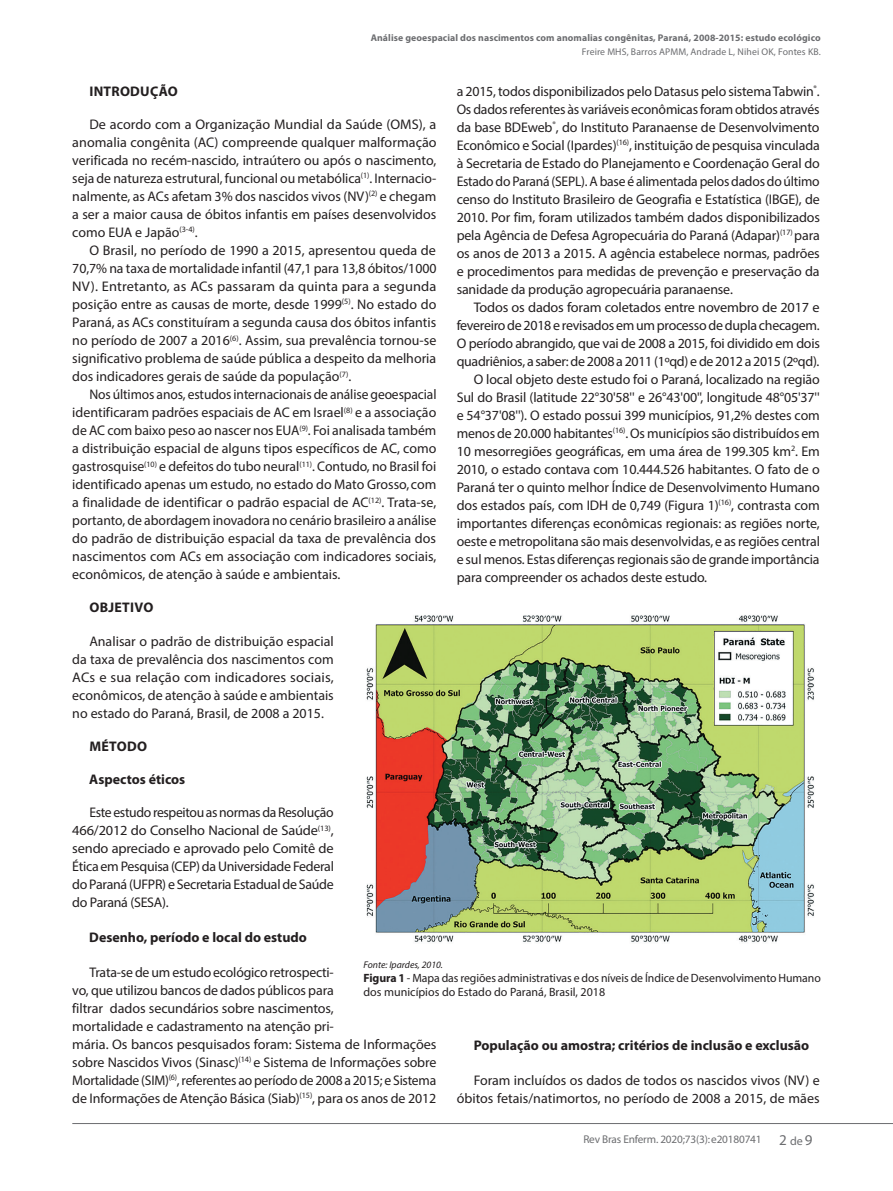
<style>
.page{position:relative;width:893px;height:1191px;background:#fff}
.page>*{position:absolute;margin:0;border:0;box-sizing:border-box;transform-origin:0 0}
.t1{font:13.95px/18px "Myriad Pro";letter-spacing:-.01em;color:#231f20;text-align:justify}
.t2{font:700 13.95px "Myriad Pro";color:#231f20}
.t3{font:700 13.95px "Myriad Pro";letter-spacing:.02em;color:#231f20}
.t4{font:12px/14.4px "Myriad Pro";letter-spacing:-.005em;color:#231f20}
.t5{font:11.25px "Myriad Pro";letter-spacing:-.015em;color:#6c6d70}
.t6{font:700 9.75px "Myriad Pro";letter-spacing:.01em;color:#6c6d70}
.t7{font:9.75px "Myriad Pro";letter-spacing:.01em;color:#6c6d70}
.t8{font:italic 9.75px "Myriad Pro";color:#231f20}
.s1{font-weight:700}
.s2{font-size:15px}
.s3{font-size:12px}
</style>
<div class="page">
<hr style="left:72px;top:1123px;width:821px;height:1px;background:#6c6d70">
<img style="left:366px;top:615px;width:448px;height:328px">
<p class="t6" style="left:371px;top:33px;width:451px">Análise geoespacial dos nascimentos com anomalias congênitas, Paraná, 2008-2015: estudo ecológico</p>
<p class="t7" style="left:582px;top:46px;width:240px">Freire MHS, Barros APMM, Andrade L, Nihei OK, Fontes KB.</p>
<p class="t3" style="left:89px;top:83px;width:90px">INTRODUÇÃO</p>
<p class="t1" style="left:72px;top:115px;width:366px;text-indent:17px">De acordo com a Organização Mundial da Saúde (OMS), a anomalia congênita (AC) compreende qualquer malformação verificada no recém-nascido, intraútero ou após o nascimento, seja de natureza estrutural, funcional ou metabólica<sup>(1)</sup>. Internacio&shy;nalmente, as ACs afetam 3% dos nascidos vivos (NV)<sup>(2)</sup> e chegam a ser a maior causa de óbitos infantis em países desenvolvidos como EUA e Japão<sup>(3-4)</sup>.</p>
<p class="t1" style="left:72px;top:241px;width:366px;text-indent:17px">O Brasil, no período de 1990 a 2015, apresentou queda de 70,7% na taxa de mortalidade infantil (47,1 para 13,8 óbitos/1000<br>NV). Entretanto, as ACs passaram da quinta para a segunda posição entre as causas de morte, desde 1999<sup>(5)</sup>. No estado do Paraná, as ACs constituíram a segunda causa dos óbitos infantis no período de 2007 a 2016<sup>(6)</sup>. Assim, sua prevalência tornou-se significativo problema de saúde pública a despeito da melhoria dos indicadores gerais de saúde da população<sup>(7)</sup>.</p>
<p class="t1" style="left:72px;top:385px;width:366px;text-indent:17px">Nos últimos anos, estudos internacionais de análise geoespacial identificaram padrões espaciais de AC em Israel<sup>(8)</sup> e a associação de AC com baixo peso ao nascer nos EUA<sup>(9)</sup>. Foi analisada também a distribuição espacial de alguns tipos específicos de AC, como gastrosquise<sup>(10)</sup> e defeitos do tubo neural<sup>(11)</sup>. Contudo, no Brasil foi identificado apenas um estudo, no estado do Mato Grosso,com a finalidade de identificar o padrão espacial de AC<sup>(12)</sup>. Trata-se, portanto, de abordagem inovadora no cenário brasileiro a análise do padrão de distribuição espacial da taxa de prevalência dos nascimentos com ACs em associação com indicadores sociais, econômicos, de atenção à saúde e ambientais.</p>
<p class="t3" style="left:89px;top:600px;width:66px">OBJETIVO</p>
<p class="t1" style="left:72px;top:631px;width:263px;text-indent:17px">Analisar o padrão de distribuição espacial da taxa de prevalência dos nascimentos com ACs e sua relação com indicadores sociais, econômicos, de atenção à saúde e ambientais no estado do Paraná, Brasil, de 2008 a 2015.</p>
<p class="t2" style="left:89px;top:738px;width:59px">MÉTODO</p>
<p class="t2" style="left:89px;top:771px;width:97px">Aspectos éticos</p>
<p class="t1" style="left:72px;top:803px;width:263px;text-indent:17px">Este estudo respeitou as normas da Resolução 466/2012 do Conselho Nacional de Saúde<sup>(13)</sup>, sendo apreciado e aprovado pelo Comitê de Ética em Pesquisa (CEP) da Universidade Federal do Paraná (UFPR) e Secretaria Estadual de Saúde do Paraná (SESA).</p>
<p class="t2" style="left:89px;top:929px;width:219px">Desenho, período e local do estudo</p>
<p class="t1" style="left:72px;top:963px;width:366px;text-align:left;text-indent:17px">Trata-se de um estudo ecológico retrospecti-<br>vo, que utilizou bancos de dados públicos para<br>filtrar dados secundários sobre nascimentos,<br>mortalidade e cadastramento na atenção pri-<br>mária. Os bancos pesquisados foram: Sistema de Informações sobre Nascidos Vivos (Sinasc)<sup>(14)</sup> e Sistema de Informações sobre Mortalidade (SIM)<sup>(6)</sup>, referentes ao período de 2008 a 2015; e Sistema de Informações de Atenção Básica (Siab)<sup>(15)</sup>, para os anos de 2012</p>
<p class="t1" style="left:457px;top:82px;width:365px">a 2015, todos disponibilizados pelo Datasus pelo sistema Tabwin<sup>®</sup>.<br>Os dados referentes às variáveis econômicas foram obtidos através da base BDEweb<sup>®</sup>, do Instituto Paranaense de Desenvolvimento Econômico e Social (Ipardes)<sup>(16)</sup>, instituição de pesquisa vinculada à Secretaria de Estado do Planejamento e Coordenação Geral do Estado do Paraná (SEPL). A base é alimentada pelos dados do último censo do Instituto Brasileiro de Geografia e Estatística (IBGE), de 2010. Por fim, foram utilizados também dados disponibilizados pela Agência de Defesa Agropecuária do Paraná (Adapar)<sup>(17)</sup> para os anos de 2013 a 2015. A agência estabelece normas, padrões e procedimentos para medidas de prevenção e preservação da sanidade da produção agropecuária paranaense.</p>
<p class="t1" style="left:474px;top:298px;width:347px">Todos os dados foram coletados entre novembro de 2017 e</p>
<p class="t1" style="left:457px;top:316px;width:365px">fevereiro de 2018 e revisados em um processo de dupla checagem.</p>
<p class="t1" style="left:457px;top:334px;width:365px">O período abrangido, que vai de 2008 a 2015, foi dividido em dois</p>
<p class="t1" style="left:457px;top:352px;width:364px">quadriênios, a saber: de 2008 a 2011 (1ºqd) e de 2012 a 2015 (2ºqd).</p>
<p class="t1" style="left:474px;top:370px;width:348px">O local objeto deste estudo foi o Paraná, localizado na região</p>
<p class="t1" style="left:457px;top:388px;width:365px">Sul do Brasil (latitude 22°30'58'' e 26°43'00'', longitude 48°05'37''</p>
<p class="t1" style="left:457px;top:406px;width:365px">e 54°37'08''). O estado possui 399 municípios, 91,2% destes com</p>
<p class="t1" style="left:457px;top:424px;width:365px">menos de 20.000 habitantes<sup>(16)</sup>. Os municípios são distribuídos em</p>
<p class="t1" style="left:457px;top:442px;width:365px">10 mesorregiões geográficas, em uma área de 199.305 km<sup>2</sup>. Em</p>
<p class="t1" style="left:457px;top:460px;width:365px">2010, o estado contava com 10.444.526 habitantes. O fato de o</p>
<p class="t1" style="left:457px;top:478px;width:365px">Paraná ter o quinto melhor Índice de Desenvolvimento Humano</p>
<p class="t1" style="left:457px;top:496px;width:365px">dos estados país, com IDH de 0,749 (Figura 1)<sup>(16)</sup>, contrasta com</p>
<p class="t1" style="left:457px;top:514px;width:365px">importantes diferenças econômicas regionais: as regiões norte,</p>
<p class="t1" style="left:457px;top:532px;width:365px">oeste e metropolitana são mais desenvolvidas, e as regiões central</p>
<p class="t1" style="left:457px;top:550px;width:364px">e sul menos. Estas diferenças regionais são de grande importância</p>
<p class="t1" style="left:457px;top:568px;width:252px">para compreender os achados deste estudo.</p>
<p class="t8" style="left:364px;top:958px;width:81px">Fonte: Ipardes, 2010.</p>
<p class="t4" style="left:364px;top:970px;width:459px"><span class="s1">Figura 1</span> - Mapa das regiões administrativas e dos níveis de Índice de Desenvolvimento Humano dos municípios do Estado do Paraná, Brasil, 2018</p>
<p class="t2" style="left:474px;top:1037px;width:337px">População ou amostra; critérios de inclusão e exclusão</p>
<p class="t1" style="left:457px;top:1071px;width:365px;text-align:right">Foram incluídos os dados de todos os nascidos vivos (NV) e óbitos fetais/natimortos, no período de 2008 a 2015, de mães</p>
<p class="t5" style="left:583px;top:1132px;width:231px">Rev Bras Enferm. 2020;73(3):e20180741 <span class="s2">2</span> <span class="s3">de</span> <span class="s2">9</span></p>
</div>
